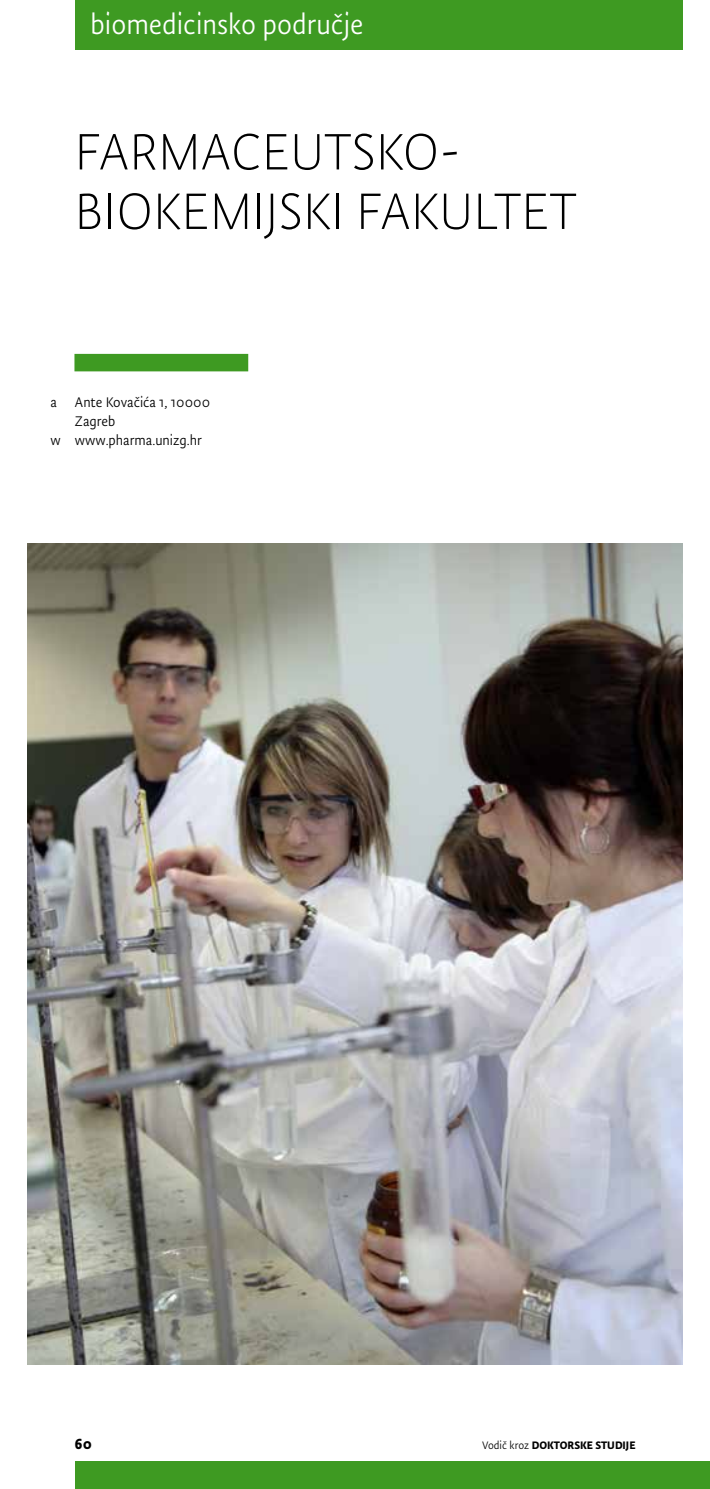
<style>
.page{position:relative;width:710px;height:1489px;background:#fff}
.page>*{position:absolute;margin:0;border:0;box-sizing:border-box;transform-origin:0 0}
.t1{font:300 57.75px/59.5px "Unizg Sans";color:#000}
.t2{font:31.5px "Unizg Sans Normal";color:#fff}
.t3{font:700 16.62px "Unizg Sans";color:#000}
.t4{font:15.75px "Unizg Sans Normal";color:#000}
.t5{font:700 12.25px "Unizg Sans";color:#000}
.s1{font-family:"Unizg Sans Normal";font-weight:400}
</style>
<div class="page">
<div style="left:75px;top:0;width:607px;height:50px;background:#3e9a22"></div>
<div style="left:75px;top:1461px;width:634px;height:27px;background:#3e9a22"></div>
<img style="left:27px;top:543px;width:655px;height:821px">
<div style="left:74px;top:354px;width:174px;height:17px;background:#3e9a22"></div>
<h2 class="t2" style="left:90px;top:7px;width:274px">biomedicinsko područje</h2>
<h1 class="t1" style="left:74px;top:122px;width:503px">FARMACEUTSKO-<br>BIOKEMIJSKI FAKULTET</h1>
<p class="t4" style="left:50px;top:393px;width:161px">a Ante Kovačića 1, 10000</p>
<p class="t4" style="left:75px;top:412px;width:42px">Zagreb</p>
<p class="t4" style="left:50px;top:432px;width:153px">w www.pharma.unizg.hr</p>
<p class="t3" style="left:74px;top:1433px;width:19px">60</p>
<p class="t5" style="left:482px;top:1437px;width:155px"><span class="s1">Vodič kroz</span> DOKTORSKE STUDIJE</p>
</div>
